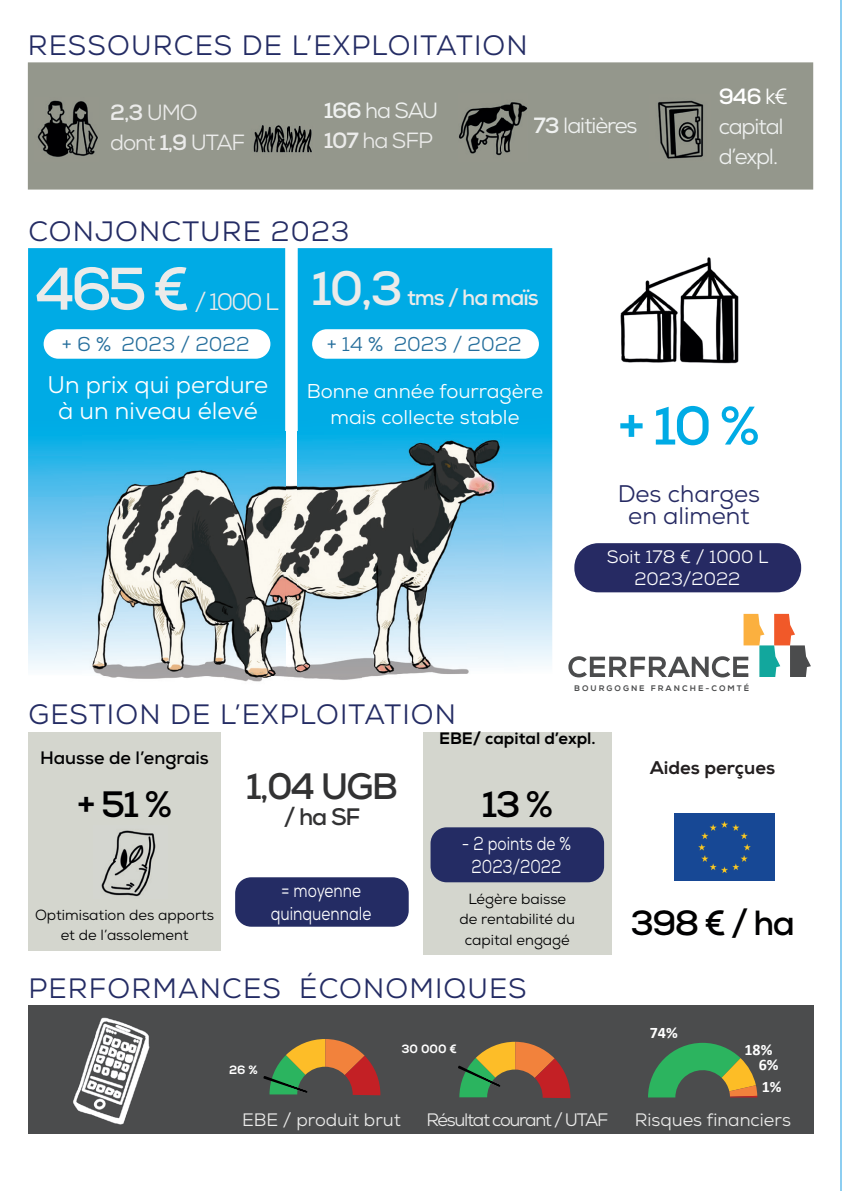
<style>
.page{position:relative;width:842px;height:1191px;background:#fff}
.page>*{position:absolute;margin:0;border:0;box-sizing:border-box;transform-origin:0 0}
.t1{font:700 60px "Nexa";color:#ebebea}
.t2{font:700 54px "Nexa";color:#00abe5}
.t3{font:700 36.6px "Nexa";color:#000001}
.t4{font:700 36.6px "Nexa";color:#323233}
.t5{font:700 34.8px "Nexa";color:#000001}
.t6{font:28px "Nexa";letter-spacing:.04em;color:#242c64}
.t7{font:24px/26px "Nexa";color:#fff;text-align:center}
.t8{font:24px/22px "Nexa";color:#262a63;text-align:center}
.t9{font:24px "Nexa";color:#ebebea}
.t10{font:700 23.8px "Nexa";color:#323233}
.t11{font:22px/30px "Nexa";letter-spacing:-.05em;color:#eff1f0}
.t12{font:22px/30px "Nexa";letter-spacing:-.05em;color:#ebebea}
.t13{font:700 22px "Nexa";letter-spacing:-.05em;color:#ebebea}
.t14{font:20px/26px "Nexa";color:#fff;text-align:center}
.t15{font:20px "Nexa";color:#256e9c}
.t16{font:18.8px/22.6px "Nexa";color:#fff;text-align:center;scale:.82 1}
.t17{font:18.4px "Nexa X Bold";color:#231f20}
.t18{font:18px "Nexa";color:#ebebea}
.t19{font:18px/21.6px "Nexa";color:#fff;text-align:center}
.t20{font:18px "Nexa";letter-spacing:-.07em;color:#ebebea}
.t21{font:700 18px "Nexa";color:#000001}
.t22{font:16.6px "Nexa X Bold";color:#000001}
.t23{font:700 16px/15px "Calibri";color:#fff}
.t24{font:700 15.2px "Calibri";color:#fff}
.t25{font:14.6px/20.2px "Nexa";color:#000001;text-align:center}
.t26{font:12px "Nexa X Bold";color:#fff}
.t27{font:8px "Nexa X Bold";letter-spacing:.25em;color:#4b4c4d}
.s1{font-weight:700}
.s2{font-weight:700;color:#ebebea}
.s3{color:#ebebea}
.s4{font-size:48px}
.s5{font-weight:700;color:#fff}
.s6{color:#fff}
</style>
<div class="page">
<hr style="left:840px;top:0;width:2px;height:1191px;background:#8dcef1">
<svg style="left:28px;top:248px;width:257px;height:421px;background:#21b4e8"></svg>
<svg style="left:298px;top:248px;width:254px;height:418px;background:#1eb3e7"></svg>
<div style="left:28px;top:1005px;width:785px;height:129px;background:#4b4c4d"></div>
<div style="left:312px;top:329px;width:227px;height:30px;background:#fff;border-radius:15px"></div>
<div style="left:574px;top:543px;width:227px;height:49px;background:#262a63;border-radius:24px"></div>
<img style="left:223px;top:431px;width:140px;height:251px">
<img style="left:102px;top:675px;width:121px;height:4px">
<img style="left:363px;top:673px;width:105px;height:5px">
<img style="left:83px;top:431px;width:202px;height:244px">
<img style="left:298px;top:431px;width:205px;height:242px">
<div style="left:44px;top:329px;width:226px;height:30px;background:#fff;border-radius:15px"></div>
<div style="left:29px;top:63px;width:783px;height:126px;background:#94978c"></div>
<div style="left:28px;top:62px;width:785px;height:128px;border:2px solid #94978c"></div>
<img style="left:37px;top:100px;width:61px;height:57px">
<img style="left:253px;top:125px;width:59px;height:28px">
<img style="left:658px;top:100px;width:46px;height:59px">
<img style="left:459px;top:102px;width:68px;height:54px">
<img style="left:620px;top:257px;width:119px;height:107px">
<div style="left:28px;top:732px;width:193px;height:218px;background:#d4d6ce"></div>
<div style="left:423px;top:732px;width:189px;height:223px;background:#d4d6ce"></div>
<div style="left:430px;top:827px;width:174px;height:55px;background:#242c64;border-radius:16px"></div>
<div style="left:235px;top:877px;width:174px;height:49px;background:#242c64;border-radius:16px"></div>
<div style="left:674px;top:813px;width:101px;height:67px;background:#174895"></div>
<img style="left:101px;top:830px;width:55px;height:67px">
<img style="left:73px;top:1017px;width:77px;height:108px">
<svg style="left:568px;top:614px;width:243px;height:63px"></svg>
<svg style="left:648px;top:1042px;width:109px;height:55px"></svg>
<svg style="left:458px;top:1041px;width:113px;height:57px"></svg>
<svg style="left:263px;top:1039px;width:118px;height:56px"></svg>
<p class="t6" style="left:28px;top:28px;width:501px">RESSOURCES DE L’EXPLOITATION</p>
<p class="t12" style="left:110px;top:97px;width:137px"><span class="s1">2,3</span> UMO dont <span class="s1">1,9</span> UTAF</p>
<p class="t11" style="left:324px;top:95px;width:116px"><span class="s1">166</span> ha SAU<br><span class="s2">107</span> <span class="s3">ha SFP</span></p>
<p class="t11" style="left:534px;top:110px;width:105px"><span class="s1">73</span> laitières</p>
<p class="t6" style="left:28px;top:213px;width:323px">CONJONCTURE 2023</p>
<h1 class="t1" style="left:35px;top:250px;width:156px">465 €</h1>
<p class="t13" style="left:311px;top:284px;width:229px"><span class="s4">10,3</span> tms / ha maïs</p>
<p class="t9" style="left:195px;top:286px;width:86px">/ 1000 L</p>
<p class="t15" style="left:62px;top:331px;width:189px">+ 6 % 2023 / 2022</p>
<p class="t15" style="left:327px;top:331px;width:196px">+ 14 % 2023 / 2022</p>
<p class="t11" style="left:719px;top:82px;width:71px"><span class="s5">946</span> <span class="s6">k€ </span>capital d’expl.</p>
<p class="t7" style="left:48px;top:372px;width:222px">Un prix qui perdure à un niveau élevé</p>
<p class="t14" style="left:307px;top:378px;width:238px">Bonne année fourragère mais collecte stable</p>
<h2 class="t2" style="left:618px;top:391px;width:143px">+ 10 %</h2>
<p class="t8" style="left:618px;top:482px;width:144px">Des charges en aliment</p>
<p class="t19" style="left:607px;top:546px;width:163px">Soit 178 € / 1000 L<br>2023/2022</p>
<p class="t6" style="left:28px;top:697px;width:429px">GESTION DE L’EXPLOITATION</p>
<p class="t27" style="left:574px;top:683px;width:176px">BOURGOGNE FRANCHE-COMTÉ</p>
<p class="t21" style="left:40px;top:746px;width:170px">Hausse de l’engrais</p>
<p class="t22" style="left:439px;top:728px;width:158px">EBE/ capital d’expl.</p>
<h3 class="t4" style="left:246px;top:763px;width:154px">1,04 UGB</h3>
<p class="t10" style="left:284px;top:801px;width:78px">/ ha SF</p>
<h3 class="t3" style="left:77px;top:781px;width:96px">+ 51 %</h3>
<h3 class="t3" style="left:482px;top:781px;width:73px">13 %</h3>
<p class="t16" style="left:462px;top:832px;width:135px">- 2 points de %<br>2023/2022</p>
<p class="t16" style="left:271px;top:879px;width:124px">= moyenne quinquennale</p>
<p class="t25" style="left:459px;top:889px;width:117px">Légère baisse de rentabilité du capital engagé</p>
<p class="t25" style="left:35px;top:904px;width:181px">Optimisation des apports et de l’assolement</p>
<p class="t6" style="left:28px;top:971px;width:500px">PERFORMANCES ÉCONOMIQUES</p>
<p class="t26" style="left:229px;top:1062px;width:30px">26 %</p>
<p class="t24" style="left:235px;top:1064px;width:32px">26 %</p>
<p class="t26" style="left:401px;top:1042px;width:57px">30 000 €</p>
<p class="t17" style="left:650px;top:756px;width:127px">Aides perçues</p>
<p class="t5" style="left:631px;top:901px;width:166px">398 € / ha</p>
<p class="t23" style="left:650px;top:1024px;width:30px">74%</p>
<p class="t23" style="left:759px;top:1042px;width:21px;text-indent:-14px">18%<br>6%</p>
<p class="t23" style="left:762px;top:1079px;width:21px">1%</p>
<p class="t18" style="left:242px;top:1108px;width:160px">EBE / produit brut</p>
<p class="t20" style="left:426px;top:1108px;width:184px">Résultat courant / UTAF</p>
<p class="t18" style="left:635px;top:1108px;width:158px">Risques financiers</p>
</div>
